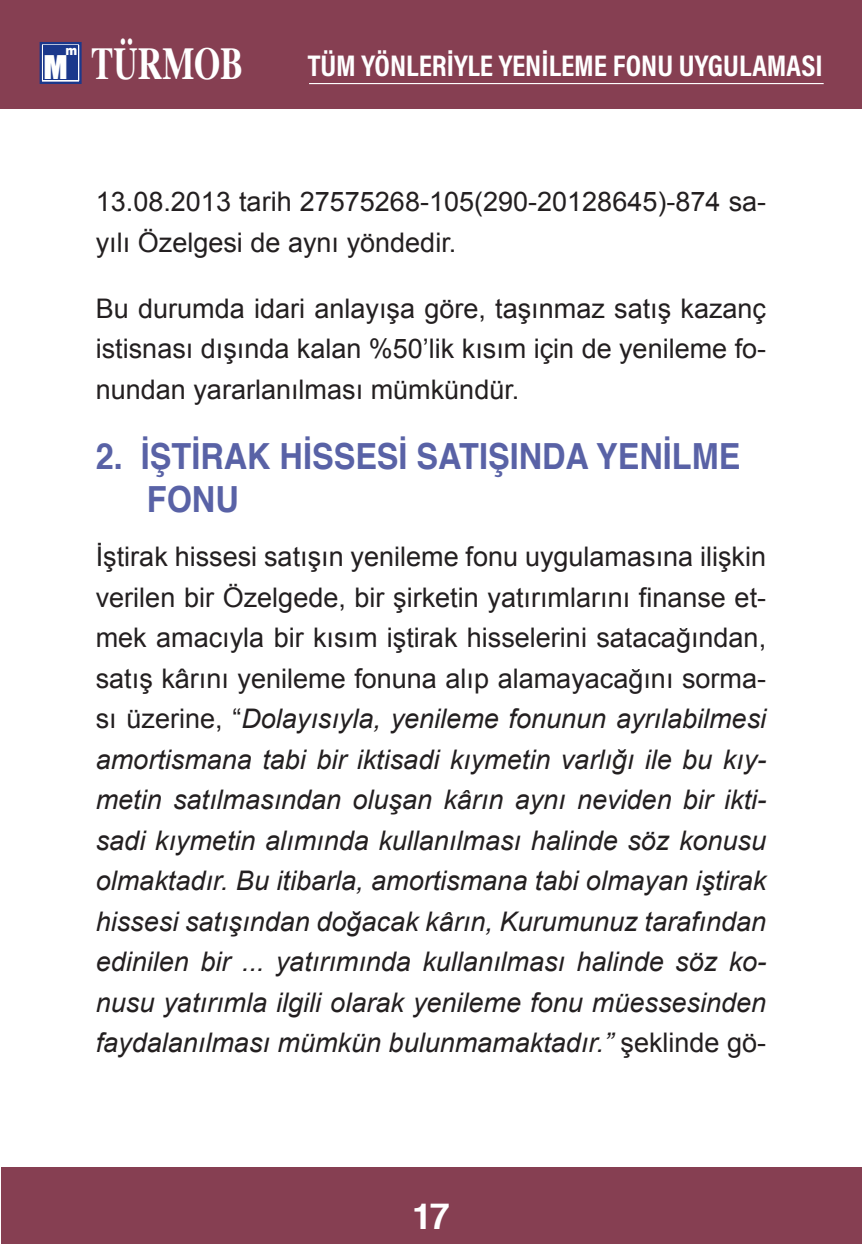
<style>
.page{position:relative;width:862px;height:1244px;background:#fff}
.page>*{position:absolute;margin:0;border:0;box-sizing:border-box;transform-origin:0 0}
.t1{font:700 45.68px "Times";color:#fff;scale:.74 1}
._2_Başlık_Sirkuler_R{font:700 36px/43.2px "Helvetica";color:#5962a6;scale:.9 1}
.t2{font:700 36px "Helvetica";color:#fff}
.t3{font:700 30.15px "Acumin Pro Cond";color:#fff}
.No_Spacing{font:italic 27px/40.5px "Arial";color:#231f20;text-align:justify}
.t4{font:27px/40.5px "Arial";color:#231f20}
.t5{font:900 13.5px "Arial";color:#fff;scale:.88 1}
.s1{font-family:"Impact";font-weight:400;font-size:29.93px}
.s2{font-style:normal}
</style>
<div class="page">
<div style="left:2px;top:1167px;width:859px;height:77px;background:#863f52"></div>
<div style="left:0;top:0;width:861px;height:108px;background:#863f52"></div>
<svg style="left:40px;top:42px;width:42px;height:42px"></svg>
<div style="left:43px;top:46px;width:35px;height:34px;background:#1b388c"></div>
<hr style="left:309px;top:83px;width:514px;height:1px;background:#fff">
<h1 class="t1" style="left:43px;top:33px;width:271px"><span class="s1">M</span> TÜRMOB</h1>
<p class="t5" style="left:66px;top:40px;width:15px">m</p>
<p class="t3" style="left:307px;top:46px;width:516px">TÜM YÖNLERİYLE YENİLEME FONU UYGULAMASI</p>
<p class="t4" style="left:96px;top:182px;width:671px">13.08.2013 tarih 27575268-105(290-20128645)-874 sa&shy;yılı Özelgesi de aynı yöndedir.</p>
<p class="t4" style="left:96px;top:288px;width:671px;text-align:justify">Bu durumda idari anlayışa göre, taşınmaz satış kazanç istisnası dışında kalan %50’lik kısım için de yenileme fo&shy;nundan yararlanılması mümkündür.</p>
<p class="_2_Başlık_Sirkuler_R" style="left:147px;top:435px;width:660px;text-indent:-51px">2. İŞTİRAK HİSSESİ SATIŞINDA YENİLME<br>FONU</p>
<p class="No_Spacing" style="left:96px;top:537px;width:671px"><span class="s2">İştirak hissesi satışın yenileme fonu uygulamasına ilişkin verilen bir Özelgede, bir şirketin yatırımlarını finanse et&shy;mek amacıyla bir kısım iştirak hisselerini satacağından, satış kârını yenileme fonuna alıp alamayacağını sorma&shy;sı üzerine, “</span>Dolayısıyla, yenileme fonunun ayrılabilmesi amortismana tabi bir iktisadi kıymetin varlığı ile bu kıy&shy;metin satılmasından oluşan kârın aynı neviden bir ikti&shy;sadi kıymetin alımında kullanılması halinde söz konusu olmaktadır. Bu itibarla, amortismana tabi olmayan iştirak hissesi satışından doğacak kârın, Kurumunuz tarafından edinilen bir ... yatırımında kullanılması halinde söz ko&shy;nusu yatırımla ilgili olarak yenileme fonu müessesinden faydalanılması mümkün bulunmamaktadır.” <span class="s2">şeklinde gö-</span></p>
<h2 class="t2" style="left:412px;top:1187px;width:39px">17</h2>
</div>
